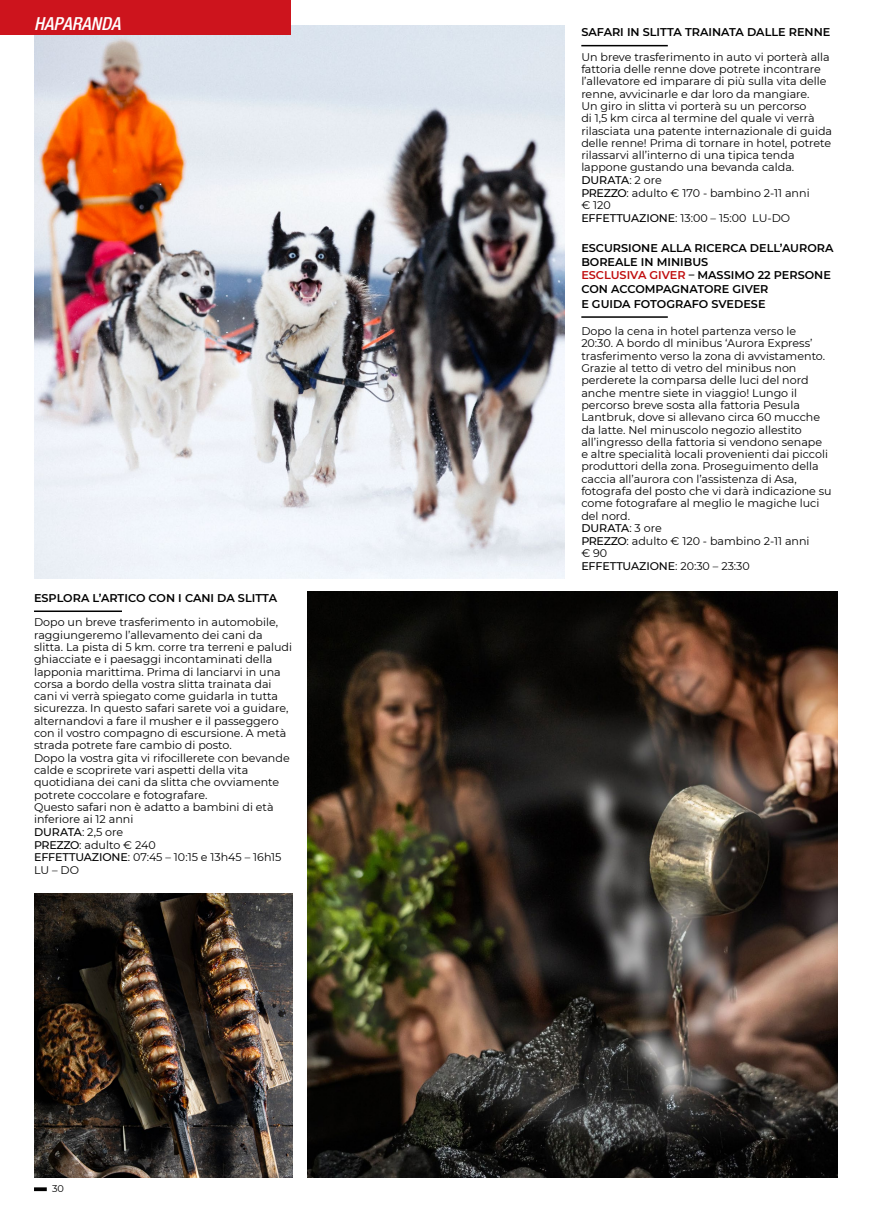
<style>
.page{position:relative;width:872px;height:1212px;background:#fff}
.page>*{position:absolute;margin:0;border:0;box-sizing:border-box;transform-origin:0 0}
.t1{font:italic 500 condensed 18px "Helvetica Neue LT Std";color:#fff}
.t2{font:600 11.25px/13.5px "Montserrat";color:#000}
.t3{font:11.1px/12.3px "Montserrat";color:#000}
.t4{font:9.75px "Montserrat";color:#000}
.s1{font-weight:500}
.s2{color:#c00d0e}
</style>
<div class="page">
<svg style="left:34px;top:1187px;width:13px;height:4px"></svg>
<hr style="left:34px;top:610px;width:88px;height:2px;background:#000">
<img style="left:34px;top:893px;width:258px;height:285px">
<img style="left:308px;top:591px;width:530px;height:587px">
<img style="left:34px;top:26px;width:530px;height:552px">
<div style="left:0;top:0;width:291px;height:34px;background:#cd141d"></div>
<hr style="left:581px;top:45px;width:87px;height:1px;background:#000">
<hr style="left:581px;top:316px;width:87px;height:2px;background:#000">
<h1 class="t1" style="left:34px;top:13px;width:88px">HAPARANDA</h1>
<p class="t2" style="left:34px;top:591px;width:244px">ESPLORA L’ARTICO CON I CANI DA SLITTA</p>
<p class="t3" style="left:34px;top:616px;width:259px">Dopo un breve trasferimento in automobile, raggiungeremo l’allevamento dei cani da slitta. La pista di 5 km. corre tra terreni e paludi ghiacciate e i paesaggi incontaminati della lapponia marittima. Prima di lanciarvi in una corsa a bordo della vostra slitta trainata dai cani vi verrà spiegato come guidarla in tutta sicurezza. In questo safari sarete voi a guidare, alternandovi a fare il musher e il passeggero con il vostro compagno di escursione. A metà strada potrete fare cambio di posto.<br>Dopo la vostra gita vi rifocillerete con bevande calde e scoprirete vari aspetti della vita quotidiana dei cani da slitta che ovviamente potrete coccolare e fotografare.<br>Questo safari non è adatto a bambini di età inferiore ai 12 anni<br><span class="s1">DURATA</span>: 2,5 ore<br><span class="s1">PREZZO</span>: adulto € 240<br><span class="s1">EFFETTUAZIONE</span>: 07:45 – 10:15 e 13h45 – 16h15<br>LU – DO</p>
<p class="t4" style="left:52px;top:1182px;width:13px">30</p>
<p class="t2" style="left:581px;top:25px;width:250px">SAFARI IN SLITTA TRAINATA DALLE RENNE</p>
<p class="t3" style="left:581px;top:50px;width:252px">Un breve trasferimento in auto vi porterà alla fattoria delle renne dove potrete incontrare l’allevatore ed imparare di più sulla vita delle renne, avvicinarle e dar loro da mangiare.<br>Un giro in slitta vi porterà su un percorso<br>di 1,5 km circa al termine del quale vi verrà rilasciata una patente internazionale di guida delle renne! Prima di tornare in hotel, potrete rilassarvi all’interno di una tipica tenda lappone gustando una bevanda calda.<br><span class="s1">DURATA</span>: 2 ore<br><span class="s1">PREZZO</span>: adulto € 170 - bambino 2-11 anni<br>€ 120<br><span class="s1">EFFETTUAZIONE</span>: 13:00 – 15:00 LU-DO</p>
<p class="t2" style="left:581px;top:241px;width:254px">ESCURSIONE ALLA RICERCA DELL’AURORA<br>BOREALE IN MINIBUS<br><span class="s2">ESCLUSIVA GIVER</span> – MASSIMO 22 PERSONE<br>CON ACCOMPAGNATORE GIVER</p>
<p class="t2" style="left:581px;top:297px;width:186px">E GUIDA FOTOGRAFO SVEDESE</p>
<p class="t3" style="left:581px;top:325px;width:252px">Dopo la cena in hotel partenza verso le<br>20:30. A bordo dl minibus ‘Aurora Express’ trasferimento verso la zona di avvistamento.<br>Grazie al tetto di vetro del minibus non perderete la comparsa delle luci del nord anche mentre siete in viaggio! Lungo il percorso breve sosta alla fattoria Pesula Lantbruk, dove si allevano circa 60 mucche da latte. Nel minuscolo negozio allestito all’ingresso della fattoria si vendono senape<br>e altre specialità locali provenienti dai piccoli produttori della zona. Proseguimento della caccia all’aurora con l’assistenza di Asa, fotografa del posto che vi darà indicazione su come fotografare al meglio le magiche luci del nord.<br><span class="s1">DURATA</span>: 3 ore<br><span class="s1">PREZZO</span>: adulto € 120 - bambino 2-11 anni<br>€ 90<br><span class="s1">EFFETTUAZIONE</span>: 20:30 – 23:30</p>
</div>
